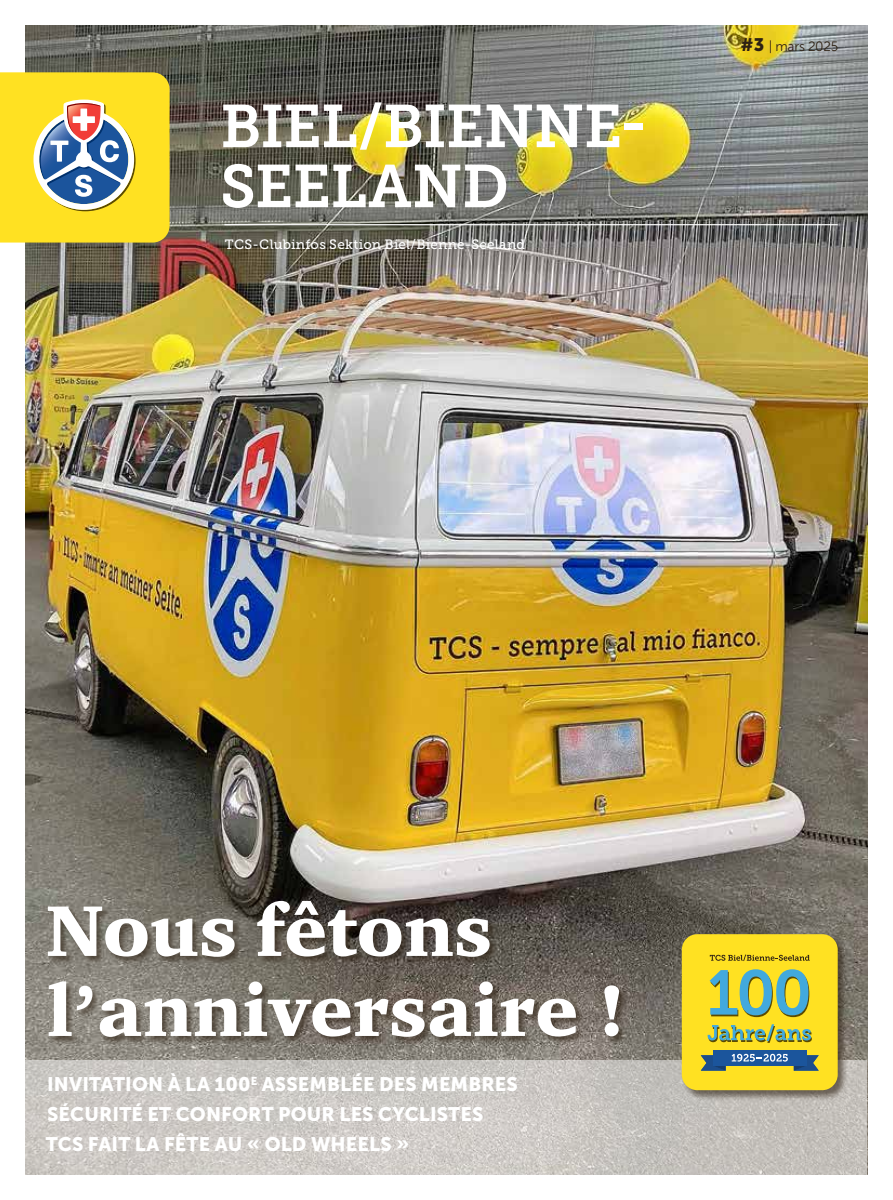
<style>
.page{position:relative;width:893px;height:1200px;background:#fff}
.page>*{position:absolute;margin:0;border:0;box-sizing:border-box;transform-origin:0 0}
.t1{font:900 73.5px/79.9px "Charter ITC Std";color:#fff}
.t2{font:60px/60px "Museo Slab 700";letter-spacing:-.01em;color:#fff}
.t3{font:19.5px/29.7px "Museo Sans 900";letter-spacing:.01em;color:#fff}
.t4{font:13.5px "Museo Slab 500";letter-spacing:.015em;color:#fff}
.t5{font:13.5px "Museo Sans 300";letter-spacing:-.015em;color:#2e2113}
.s1{font-family:"Museo Sans 900";font-size:18px}
</style>
<div class="page">
<img style="left:26px;top:26px;width:841px;height:1033px">
<div style="left:48px;top:900px;width:579px;height:145px;background:#2e2113;opacity:.6"></div>
<svg style="left:26px;top:1059px;width:841px;height:115px;background:#cac6c2"></svg>
<hr style="left:224px;top:224px;width:614px;height:1px;background:#fff">
<svg style="left:0;top:72px;width:170px;height:170px;background:#dcca4e"></svg>
<div style="left:681px;top:933px;width:167px;height:167px;background:#2e2113;opacity:.6"></div>
<div style="left:682px;top:933px;width:156px;height:156px;background:#ffe122;border-radius:16px"></div>
<svg style="left:710px;top:954px;width:100px;height:6px"></svg>
<svg style="left:710px;top:969px;width:99px;height:47px"></svg>
<svg style="left:708px;top:1024px;width:104px;height:18px"></svg>
<svg style="left:701px;top:1055px;width:25px;height:15px"></svg>
<svg style="left:794px;top:1050px;width:25px;height:20px"></svg>
<div style="left:713px;top:1050px;width:93px;height:15px;background:#1b559c"></div>
<svg style="left:732px;top:1053px;width:56px;height:8px"></svg>
<h2 class="t2" style="left:220px;top:97px;width:428px">BIEL/BIENNE-<br>SEELAND</h2>
<p class="t4" style="left:225px;top:237px;width:302px">TCS-Clubinfos Sektion Biel/Bienne-Seeland</p>
<p class="t5" style="left:741px;top:39px;width:99px"><span class="s1">#3</span> | mars 2025</p>
<h1 class="t1" style="left:46px;top:890px;width:583px">Nous fêtons l’anniversaire !</h1>
<p class="t3" style="left:46px;top:1069px;width:474px">INVITATION À LA 100<sup>E</sup> ASSEMBLÉE DES MEMBRES<br>SÉCURITÉ ET CONFORT POUR LES CYCLISTES<br>TCS FAIT LA FÊTE AU « OLD WHEELS »</p>
</div>
